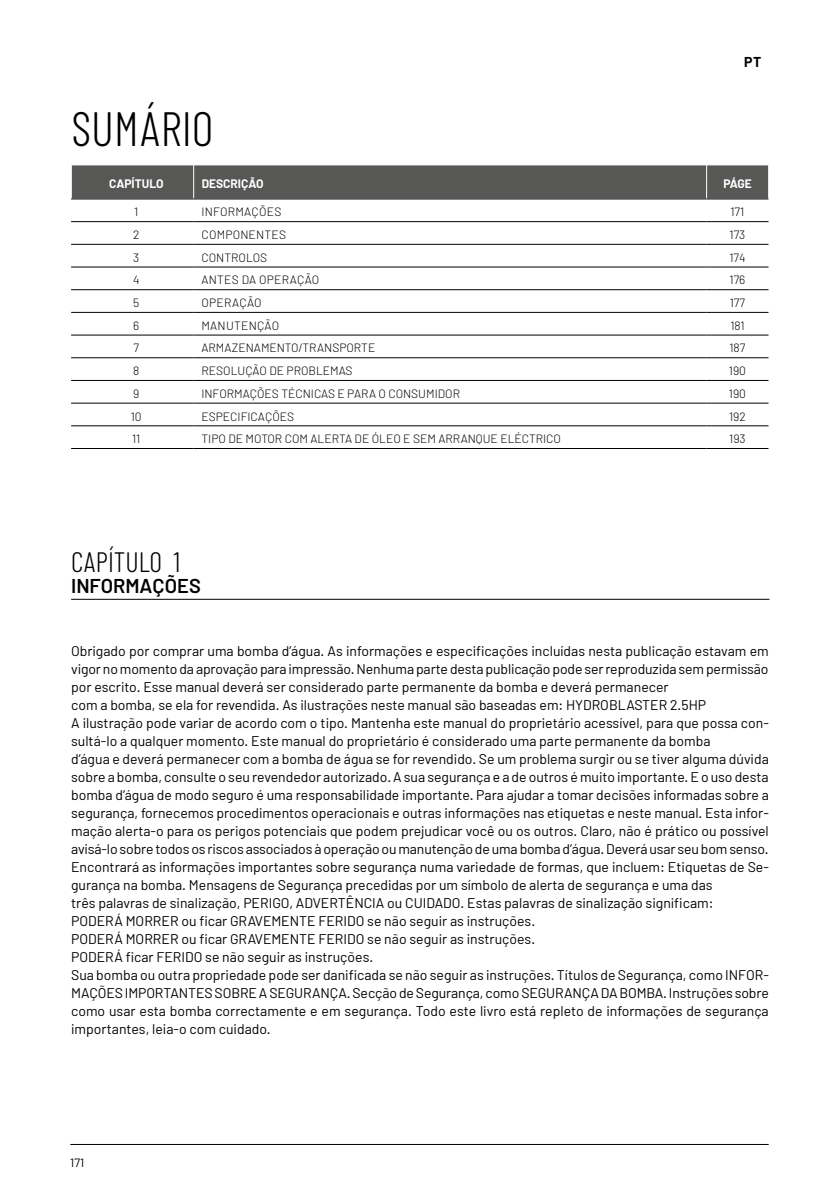
<style>
.page{position:relative;width:840px;height:1191px;background:#fff}
.page>*{position:absolute;margin:0;border:0;box-sizing:border-box;transform-origin:0 0}
.t1{font:300 48px "Barlow Condensed";color:#000}
.t2{font:300 28px "Barlow Condensed";color:#000}
.t3{font:600 20px "Barlow";color:#000}
.t4{font:14px/18px "Barlow";color:#000}
.t5{font:700 14px "Barlow";color:#000}
.t6{font:300 12px "Barlow";color:#000}
.t7{font:300 12px "Barlow";letter-spacing:.02em;color:#000}
.t8{font:700 12px "Barlow";color:#fff}
.t9{font:12px "Barlow";color:#000}
</style>
<div class="page">
<hr style="left:70px;top:1144px;width:698px;height:1px;background:#000">
<div style="left:72px;top:166px;width:695px;height:33px;background:#575756"></div>
<hr style="left:705px;top:165px;width:1px;height:34px;background:#fff">
<hr style="left:193px;top:165px;width:1px;height:34px;background:#fff">
<svg style="left:71px;top:222px;width:697px;height:205px"></svg>
<hr style="left:71px;top:221px;width:122px;height:1px;background:#000">
<hr style="left:193px;top:221px;width:513px;height:1px;background:#000">
<hr style="left:706px;top:221px;width:62px;height:1px;background:#000">
<hr style="left:71px;top:244px;width:122px;height:1px;background:#000">
<hr style="left:193px;top:244px;width:513px;height:1px;background:#000">
<hr style="left:706px;top:244px;width:62px;height:1px;background:#000">
<hr style="left:71px;top:267px;width:122px;height:1px;background:#000">
<hr style="left:193px;top:267px;width:513px;height:1px;background:#000">
<hr style="left:706px;top:267px;width:62px;height:1px;background:#000">
<hr style="left:71px;top:289px;width:122px;height:1px;background:#000">
<hr style="left:193px;top:289px;width:513px;height:1px;background:#000">
<hr style="left:706px;top:289px;width:62px;height:1px;background:#000">
<hr style="left:71px;top:312px;width:122px;height:1px;background:#000">
<hr style="left:193px;top:312px;width:513px;height:1px;background:#000">
<hr style="left:706px;top:312px;width:62px;height:1px;background:#000">
<hr style="left:71px;top:335px;width:122px;height:1px;background:#000">
<hr style="left:71px;top:357px;width:122px;height:1px;background:#000">
<hr style="left:71px;top:380px;width:122px;height:1px;background:#000">
<hr style="left:71px;top:403px;width:122px;height:1px;background:#000">
<hr style="left:71px;top:425px;width:122px;height:1px;background:#000">
<hr style="left:71px;top:448px;width:122px;height:1px;background:#000">
<hr style="left:193px;top:335px;width:513px;height:1px;background:#000">
<hr style="left:193px;top:357px;width:513px;height:1px;background:#000">
<hr style="left:193px;top:380px;width:513px;height:1px;background:#000">
<hr style="left:193px;top:403px;width:513px;height:1px;background:#000">
<hr style="left:193px;top:425px;width:513px;height:1px;background:#000">
<hr style="left:193px;top:448px;width:513px;height:1px;background:#000">
<hr style="left:706px;top:335px;width:62px;height:1px;background:#000">
<hr style="left:706px;top:357px;width:62px;height:1px;background:#000">
<hr style="left:706px;top:380px;width:62px;height:1px;background:#000">
<hr style="left:706px;top:403px;width:62px;height:1px;background:#000">
<hr style="left:706px;top:425px;width:62px;height:1px;background:#000">
<hr style="left:706px;top:448px;width:62px;height:1px;background:#000">
<hr style="left:71px;top:199px;width:122px;height:1px;background:#000">
<hr style="left:193px;top:199px;width:513px;height:1px;background:#000">
<hr style="left:706px;top:199px;width:62px;height:1px;background:#000">
<hr style="left:71px;top:599px;width:698px;height:1px;background:#000">
<p class="t5" style="left:743px;top:53px;width:19px">PT</p>
<h1 class="t1" style="left:71px;top:99px;width:144px">SUMÁRIO</h1>
<p class="t8" style="left:109px;top:176px;width:56px">CAPÍTULO</p>
<p class="t8" style="left:201px;top:176px;width:63px">DESCRIÇÃO</p>
<p class="t8" style="left:723px;top:176px;width:30px">PÁGE</p>
<p class="t6" style="left:134px;top:204px;width:6px">1</p>
<p class="t7" style="left:201px;top:204px;width:81px">INFORMAÇÕES</p>
<p class="t6" style="left:730px;top:204px;width:15px">171</p>
<p class="t6" style="left:133px;top:227px;width:8px">2</p>
<p class="t7" style="left:201px;top:227px;width:86px">COMPONENTES</p>
<p class="t6" style="left:729px;top:227px;width:17px">173</p>
<p class="t6" style="left:133px;top:250px;width:8px">3</p>
<p class="t6" style="left:201px;top:250px;width:67px">CONTROLOS</p>
<p class="t6" style="left:729px;top:250px;width:18px">174</p>
<p class="t6" style="left:133px;top:273px;width:8px">4</p>
<p class="t7" style="left:201px;top:273px;width:119px">ANTES DA OPERAÇÃO</p>
<p class="t6" style="left:729px;top:273px;width:17px">176</p>
<p class="t6" style="left:133px;top:295px;width:8px">5</p>
<p class="t7" style="left:201px;top:295px;width:62px">OPERAÇÃO</p>
<p class="t6" style="left:729px;top:295px;width:17px">177</p>
<p class="t6" style="left:133px;top:318px;width:8px">6</p>
<p class="t7" style="left:201px;top:318px;width:79px">MANUTENÇÃO</p>
<p class="t6" style="left:730px;top:318px;width:16px">181</p>
<p class="t6" style="left:133px;top:341px;width:7px">7</p>
<p class="t6" style="left:201px;top:341px;width:175px">ARMAZENAMENTO/TRANSPORTE</p>
<p class="t6" style="left:729px;top:341px;width:17px">187</p>
<p class="t6" style="left:133px;top:363px;width:8px">8</p>
<p class="t6" style="left:201px;top:363px;width:152px">RESOLUÇÃO DE PROBLEMAS</p>
<p class="t6" style="left:728px;top:363px;width:19px">190</p>
<p class="t6" style="left:133px;top:386px;width:8px">9</p>
<p class="t6" style="left:201px;top:386px;width:260px">INFORMAÇÕES TÉCNICAS E PARA O CONSUMIDOR</p>
<p class="t6" style="left:728px;top:386px;width:19px">190</p>
<p class="t6" style="left:131px;top:409px;width:12px">10</p>
<p class="t6" style="left:201px;top:409px;width:94px">ESPECIFICAÇÕES</p>
<p class="t6" style="left:728px;top:409px;width:18px">192</p>
<p class="t6" style="left:132px;top:431px;width:10px">11</p>
<p class="t6" style="left:201px;top:431px;width:361px">TIPO DE MOTOR COM ALERTA DE ÓLEO E SEM ARRANQUE ELÉCTRICO</p>
<p class="t6" style="left:728px;top:431px;width:18px">193</p>
<h2 class="t2" style="left:71px;top:545px;width:111px">CAPÍTULO 1</h2>
<h3 class="t3" style="left:71px;top:573px;width:131px">INFORMAÇÕES</h3>
<p class="t4" style="left:71px;top:641px;width:699px">Obrigado por comprar uma bomba d’água. As informações e especificações incluídas nesta publicação estavam em vigor no momento da aprovação para impressão. Nenhuma parte desta publicação pode ser reproduzida sem permissão por escrito. Esse manual deverá ser considerado parte permanente da bomba e deverá permanecer<br>com a bomba, se ela for revendida. As ilustrações neste manual são baseadas em: HYDROBLASTER 2.5HP<br>A ilustração pode variar de acordo com o tipo. Mantenha este manual do proprietário acessível, para que possa con&shy;sultá-lo a qualquer momento. Este manual do proprietário é considerado uma parte permanente da bomba<br>d’água e deverá permanecer com a bomba de água se for revendido. Se um problema surgir ou se tiver alguma dúvida sobre a bomba, consulte o seu revendedor autorizado. A sua segurança e a de outros é muito importante. E o uso desta bomba d’água de modo seguro é uma responsabilidade importante. Para ajudar a tomar decisões informadas sobre a segurança, fornecemos procedimentos operacionais e outras informações nas etiquetas e neste manual. Esta infor&shy;mação alerta-o para os perigos potenciais que podem prejudicar você ou os outros. Claro, não é prático ou possível avisá-lo sobre todos os riscos associados à operação ou manutenção de uma bomba d’água. Deverá usar seu bom senso.<br>Encontrará as informações importantes sobre segurança numa variedade de formas, que incluem: Etiquetas de Se&shy;gurança na bomba. Mensagens de Segurança precedidas por um símbolo de alerta de segurança e uma das<br>três palavras de sinalização, PERIGO, ADVERTÊNCIA ou CUIDADO. Estas palavras de sinalização significam:<br>PODERÁ MORRER ou ficar GRAVEMENTE FERIDO se não seguir as instruções.<br>PODERÁ MORRER ou ficar GRAVEMENTE FERIDO se não seguir as instruções.<br>PODERÁ ficar FERIDO se não seguir as instruções.<br>Sua bomba ou outra propriedade pode ser danificada se não seguir as instruções. Títulos de Segurança, como INFOR-MAÇÕES IMPORTANTES SOBRE A SEGURANÇA. Secção de Segurança, como SEGURANÇA DA BOMBA. Instruções sobre como usar esta bomba correctamente e em segurança. Todo este livro está repleto de informações de segurança importantes, leia-o com cuidado.</p>
<p class="t9" style="left:70px;top:1154px;width:15px">171</p>
</div>
